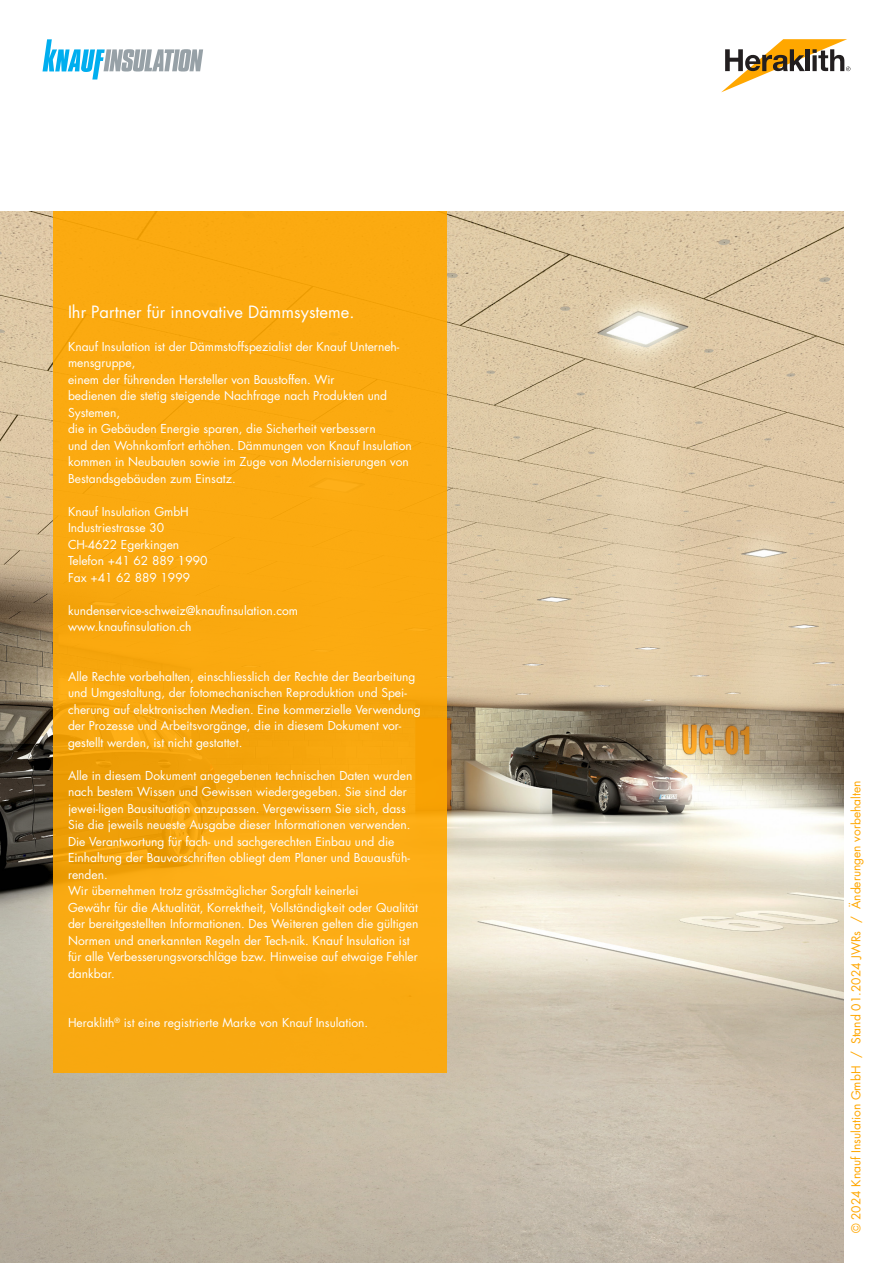
<style>
.page{position:relative;width:893px;height:1263px;background:#fff}
.page>*{position:absolute;margin:0;border:0;box-sizing:border-box;transform-origin:0 0}
.Rueckseite{font:16.5px "Futura Std";color:#fff}
.Rueckseite-2{font:12px/16.5px "Futura Std";color:#fff}
.Rueckseite-3{font:12px "Futura Std";color:#ffa700}
</style>
<div class="page">
<svg style="left:721px;top:39px;width:129px;height:53px"></svg>
<svg style="left:43px;top:39px;width:160px;height:41px"></svg>
<img style="left:0;top:211px;width:843px;height:1052px">
<div style="left:53px;top:211px;width:393px;height:862px;background:#fbaa10"></div>
<p class="Rueckseite" style="left:68px;top:301px;width:288px">Ihr Partner für innovative Dämmsysteme.</p>
<p class="Rueckseite-2" style="left:68px;top:338px;width:333px">Knauf Insulation ist der Dämmstoffspezialist der Knauf Unterneh&shy;mensgruppe,</p>
<p class="Rueckseite-2" style="left:68px;top:371px;width:268px">einem der führenden Hersteller von Baustoffen. Wir</p>
<p class="Rueckseite-2" style="left:68px;top:388px;width:321px">bedienen die stetig steigende Nachfrage nach Produkten und<br>Systemen,</p>
<p class="Rueckseite-2" style="left:68px;top:421px;width:309px">die in Gebäuden Energie sparen, die Sicherheit verbessern</p>
<p class="Rueckseite-2" style="left:68px;top:437px;width:345px">und den Wohnkomfort erhöhen. Dämmungen von Knauf Insulation</p>
<p class="Rueckseite-2" style="left:68px;top:454px;width:342px">kommen in Neubauten sowie im Zuge von Modernisierungen von</p>
<p class="Rueckseite-2" style="left:68px;top:470px;width:169px">Bestandsgebäuden zum Einsatz.</p>
<p class="Rueckseite-2" style="left:68px;top:503px;width:122px">Knauf Insulation GmbH</p>
<p class="Rueckseite-2" style="left:68px;top:520px;width:98px">Industriestrasse 30</p>
<p class="Rueckseite-2" style="left:68px;top:536px;width:113px">CH-4622 Egerkingen</p>
<p class="Rueckseite-2" style="left:68px;top:553px;width:141px">Telefon +41 62 889 1990</p>
<p class="Rueckseite-2" style="left:68px;top:569px;width:124px">Fax +41 62 889 1999</p>
<p class="Rueckseite-2" style="left:68px;top:602px;width:232px">kundenservice-schweiz@knaufinsulation.com</p>
<p class="Rueckseite-2" style="left:68px;top:619px;width:125px">www.knaufinsulation.ch</p>
<p class="Rueckseite-2" style="left:68px;top:668px;width:349px">Alle Rechte vorbehalten, einschliesslich der Rechte der Bearbeitung</p>
<p class="Rueckseite-2" style="left:68px;top:685px;width:354px">und Umgestaltung, der fotomechanischen Reproduktion und Spei&shy;cherung auf elektronischen Medien. Eine kommerzielle Verwendung</p>
<p class="Rueckseite-2" style="left:68px;top:718px;width:335px">der Prozesse und Arbeitsvorgänge, die in diesem Dokument vor&shy;gestellt werden, ist nicht gestattet.</p>
<p class="Rueckseite-2" style="left:68px;top:767px;width:346px">Alle in diesem Dokument angegebenen technischen Daten wurden</p>
<p class="Rueckseite-2" style="left:68px;top:784px;width:340px">nach bestem Wissen und Gewissen wiedergegeben. Sie sind der</p>
<p class="Rueckseite-2" style="left:68px;top:800px;width:339px">jewei-ligen Bausituation anzupassen. Vergewissern Sie sich, dass</p>
<p class="Rueckseite-2" style="left:68px;top:817px;width:344px">Sie die jeweils neueste Ausgabe dieser Informationen verwenden.</p>
<p class="Rueckseite-2" style="left:68px;top:833px;width:328px">Die Verantwortung für fach- und sachgerechten Einbau und die</p>
<p class="Rueckseite-2" style="left:68px;top:850px;width:343px">Einhaltung der Bauvorschriften obliegt dem Planer und Bauausfüh&shy;renden.</p>
<p class="Rueckseite-2" style="left:68px;top:883px;width:292px">Wir übernehmen trotz grösstmöglicher Sorgfalt keinerlei</p>
<p class="Rueckseite-2" style="left:68px;top:899px;width:351px">Gewähr für die Aktualität, Korrektheit, Vollständigkeit oder Qualität</p>
<p class="Rueckseite-2" style="left:68px;top:916px;width:352px">der bereitgestellten Informationen. Des Weiteren gelten die gültigen</p>
<p class="Rueckseite-2" style="left:68px;top:932px;width:343px">Normen und anerkannten Regeln der Tech-nik. Knauf Insulation ist</p>
<p class="Rueckseite-2" style="left:68px;top:949px;width:351px">für alle Verbesserungsvorschläge bzw. Hinweise auf etwaige Fehler</p>
<p class="Rueckseite-2" style="left:68px;top:965px;width:48px">dankbar.</p>
<p class="Rueckseite-2" style="left:68px;top:1015px;width:302px">Heraklith<sup>®</sup> ist eine registrierte Marke von Knauf Insulation.</p>
<p class="Rueckseite-3" style="left:848px;top:1233px;width:454px;rotate:-90deg">© 2024 Knauf Insulation GmbH / Stand 01.2024 JWRs / Änderungen vorbehalten</p>
</div>
